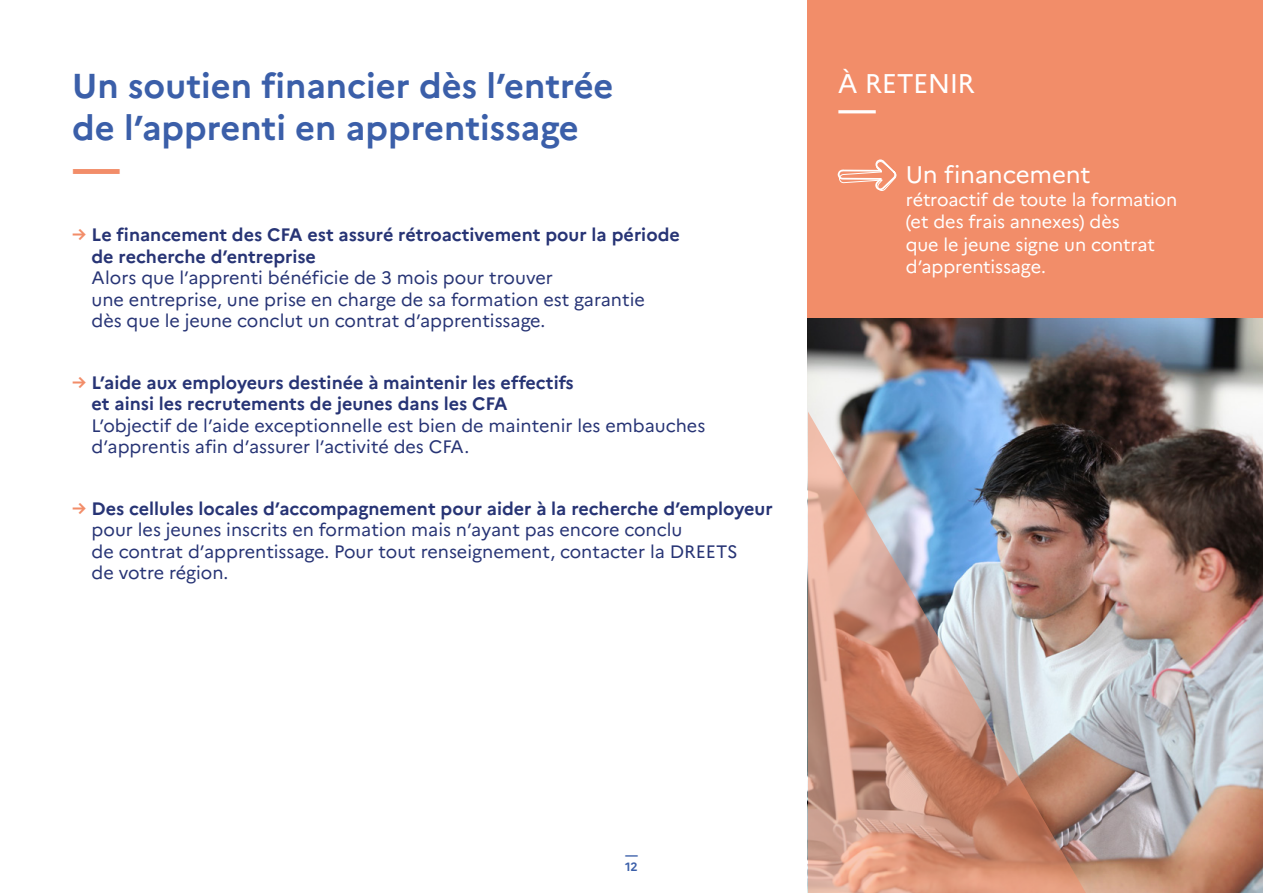
<style>
.page{position:relative;width:1263px;height:893px;background:#fff}
.page>*{position:absolute;margin:0;border:0;box-sizing:border-box;transform-origin:0 0}
.t1{font:700 45px "Marianne";color:#f28d69}
.t2{font:500 36px "Marianne";color:#fff}
.t3{font:700 34.5px/41.4px "Marianne";color:#3b5fa9}
.t4{font:27px "Marianne";letter-spacing:-.02em;color:#fff}
.t5{font:24px "Marianne";letter-spacing:-.01em;color:#fff}
.t6{font:18px/21.6px "Marianne";color:#273475}
.t7{font:700 18px/21.6px "Marianne";color:#273475}
.t8{font:18px/22.5px "Marianne";letter-spacing:-.01em;color:#fff}
.t9{font:700 12px/12px "Marianne";color:#3b5fa9}
.s1{color:#f28d69}
.s2{font-weight:700;color:#f28d69}
.s3{font-weight:700}
</style>
<div class="page">
<div style="left:808px;top:0;width:455px;height:893px;background:#f28d69"></div>
<img style="left:808px;top:319px;width:455px;height:574px">
<svg style="left:837px;top:159px;width:60px;height:32px"></svg>
<img style="left:808px;top:412px;width:290px;height:481px">
<h3 class="t3" style="left:72px;top:65px;width:543px">Un soutien financier dès l’entrée de l’apprenti en apprentissage</h3>
<h1 class="t1" style="left:72px;top:140px;width:50px">—</h1>
<p class="t7" style="left:92px;top:224px;width:590px;text-indent:-19px"><span class="s1">→</span> Le financement des CFA est assuré rétroactivement pour la période de recherche d’entreprise</p>
<p class="t6" style="left:92px;top:267px;width:555px">Alors que l’apprenti bénéficie de 3 mois pour trouver<br>une entreprise, une prise en charge de sa formation est garantie dès que le jeune conclut un contrat d’apprentissage.</p>
<p class="t7" style="left:92px;top:371px;width:484px;text-indent:-19px"><span class="s1">→</span> L’aide aux employeurs destinée à maintenir les effectifs et ainsi les recrutements de jeunes dans les CFA</p>
<p class="t6" style="left:92px;top:415px;width:615px">L’objectif de l’aide exceptionnelle est bien de maintenir les embauches d’apprentis afin d’assurer l’activité des CFA.</p>
<p class="t6" style="left:92px;top:497px;width:683px;text-indent:-19px"><span class="s2">→</span> <span class="s3">Des cellules locales d’accompagnement pour aider à la recherche d’employeur </span>pour les jeunes inscrits en formation mais n’ayant pas encore conclu<br>de contrat d’apprentissage. Pour tout renseignement, contacter la DREETS<br>de votre région.</p>
<h3 class="t4" style="left:838px;top:66px;width:139px">À RETENIR</h3>
<h2 class="t2" style="left:838px;top:86px;width:40px">—</h2>
<h3 class="t5" style="left:906px;top:160px;width:186px">Un financement</h3>
<p class="t8" style="left:906px;top:188px;width:273px">rétroactif de toute la formation (et des frais annexes) dès<br>que le jeune signe un contrat d’apprentissage.</p>
<p class="t9" style="left:625px;top:849px;width:15px">—<br>12</p>
</div>
